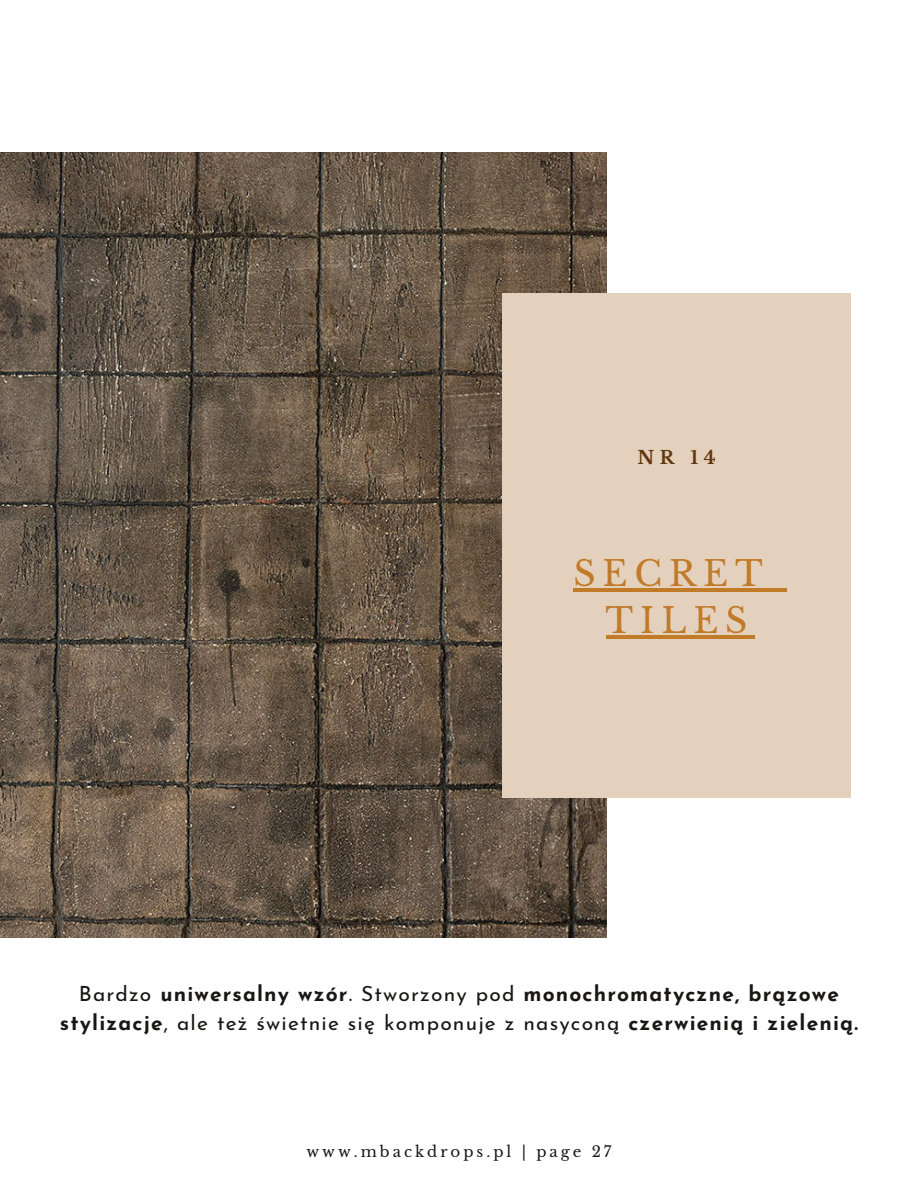
<style>
.page{position:relative;width:918px;height:1188px;background:#fff}
.page>*{position:absolute;margin:0;border:0;box-sizing:border-box;transform-origin:0 0}
.t1{font:34.5px "Libre Baskerville";letter-spacing:.2em;color:#c17a28}
.t2{font:700 21px/29.2px "Josefin Sans";letter-spacing:.055em;color:#181716;text-align:center}
.t3{font:700 18px "Libre Baskerville";color:#62370b}
.t4{font:15px "Libre Baskerville";letter-spacing:.2em;color:#181716}
.s1{font-weight:400}
</style>
<div class="page">
<img style="left:0;top:153px;width:606px;height:785px">
<div style="left:502px;top:293px;width:349px;height:505px;background:#e3d1bd"></div>
<hr style="left:573px;top:588px;width:197px;height:3px;background:#c17a28">
<hr style="left:770px;top:588px;width:17px;height:3px;background:#c17a28">
<hr style="left:606px;top:635px;width:148px;height:4px;background:#c17a28">
<p class="t3" style="left:637px;top:447px;width:80px">NR 14</p>
<p class="t1" style="left:573px;top:552px;width:191px">SECRET</p>
<p class="t1" style="left:606px;top:600px;width:143px">TILES</p>
<p class="t2" style="left:60px;top:981px;width:800px"><span class="s1">Bardzo</span> uniwersalny wzór<span class="s1">. Stworzony pod</span> monochromatyczne, brązowe stylizacje<span class="s1">, ale też świetnie się komponuje z nasyconą</span> czerwienią i zielenią.</p>
<p class="t4" style="left:307px;top:1142px;width:306px">www.mbackdrops.pl | page 27</p>
</div>
